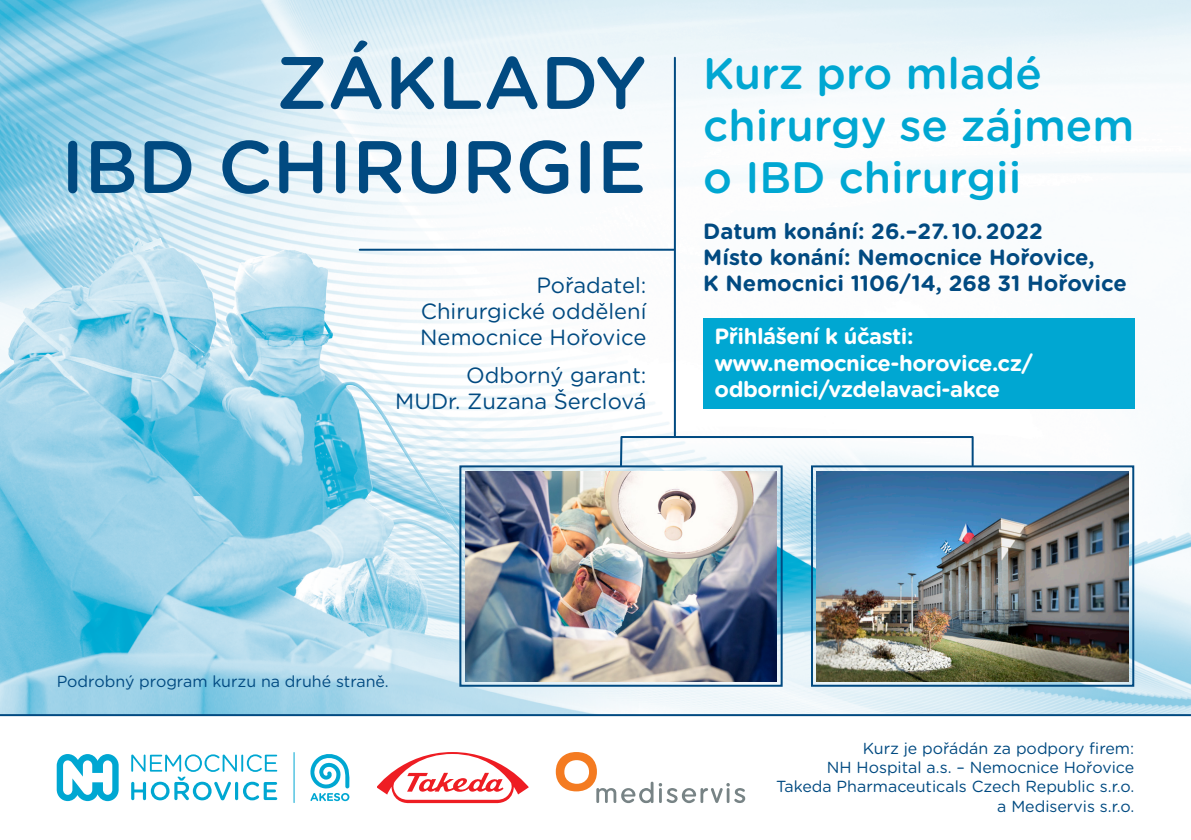
<style>
.page{position:relative;width:1191px;height:840px;background:#fff}
.page>*{position:absolute;margin:0;border:0;box-sizing:border-box;transform-origin:0 0}
.t1{font:500 74px/84px "Gotham Rounded";color:#014a81;text-align:right}
.t2{font:500 44px/52px "Gotham Rounded";color:#00a7d2}
.t3{font:700 22px/26px "Gotham Rounded";color:#014a81}
.t4{font:22px/26px "Gotham Rounded";color:#014a81;text-align:justify}
.t5{font:700 22px/26.4px "Gotham Rounded";letter-spacing:-.02em;color:#fff}
.t6{font:16px "Gotham Rounded";color:#014a81}
</style>
<div class="page">
<img style="left:0;top:0;width:1191px;height:713px">
<img style="left:0;top:237px;width:642px;height:476px">
<svg style="left:57px;top:754px;width:220px;height:46px"></svg>
<svg style="left:310px;top:754px;width:40px;height:46px"></svg>
<hr style="left:293px;top:752px;width:1px;height:50px;background:#00a7d2">
<svg style="left:556px;top:752px;width:189px;height:50px"></svg>
<svg style="left:377px;top:752px;width:151px;height:50px"></svg>
<hr style="left:674px;top:58px;width:2px;height:378px;background:#014a81">
<hr style="left:0;top:713px;width:1191px;height:2px;background:#014a81">
<div style="left:703px;top:317px;width:431px;height:91px;background:#00a7d2"></div>
<div style="left:620px;top:436px;width:353px;height:30px;border:2px solid #014a81"></div>
<hr style="left:360px;top:248px;width:314px;height:2px;background:#014a81">
<div style="left:459px;top:465px;width:323px;height:221px;border:2px solid #014a81"></div>
<img style="left:465px;top:471px;width:312px;height:209px">
<div style="left:811px;top:465px;width:323px;height:221px;border:2px solid #014a81"></div>
<img style="left:816px;top:471px;width:312px;height:209px">
<p class="t1" style="left:61px;top:37px;width:587px">ZÁKLADY<br>IBD CHIRURGIE</p>
<p class="t4" style="left:420px;top:271px;width:228px;text-indent:116px">Pořadatel:<br>Chirurgické oddělení Nemocnice Hořovice</p>
<p class="t4" style="left:395px;top:360px;width:253px;text-align:right">Odborný garant:<br>MUDr. Zuzana Šerclová</p>
<p class="t2" style="left:703px;top:45px;width:432px">Kurz pro mladé chirurgy se zájmem o IBD chirurgii</p>
<p class="t3" style="left:703px;top:217px;width:341px">Datum konání: 26.–27. 10. 2022</p>
<p class="t3" style="left:703px;top:243px;width:425px">Místo konání: Nemocnice Hořovice,<br>K Nemocnici 1106/14, 268 31 Hořovice</p>
<p class="t5" style="left:714px;top:322px;width:320px">Přihlášení k účasti: www.nemocnice-horovice.cz/ odbornici/vzdelavaci-akce</p>
<p class="t6" style="left:57px;top:669px;width:333px">Podrobný program kurzu na druhé straně.</p>
<p class="t6" style="left:862px;top:736px;width:273px">Kurz je pořádán za podpory firem:</p>
<p class="t6" style="left:827px;top:756px;width:309px">NH Hospital a.s. – Nemocnice Hořovice</p>
<p class="t6" style="left:776px;top:775px;width:360px">Takeda Pharmaceuticals Czech Republic s.r.o.</p>
<p class="t6" style="left:997px;top:794px;width:138px">a Mediservis s.r.o.</p>
</div>
